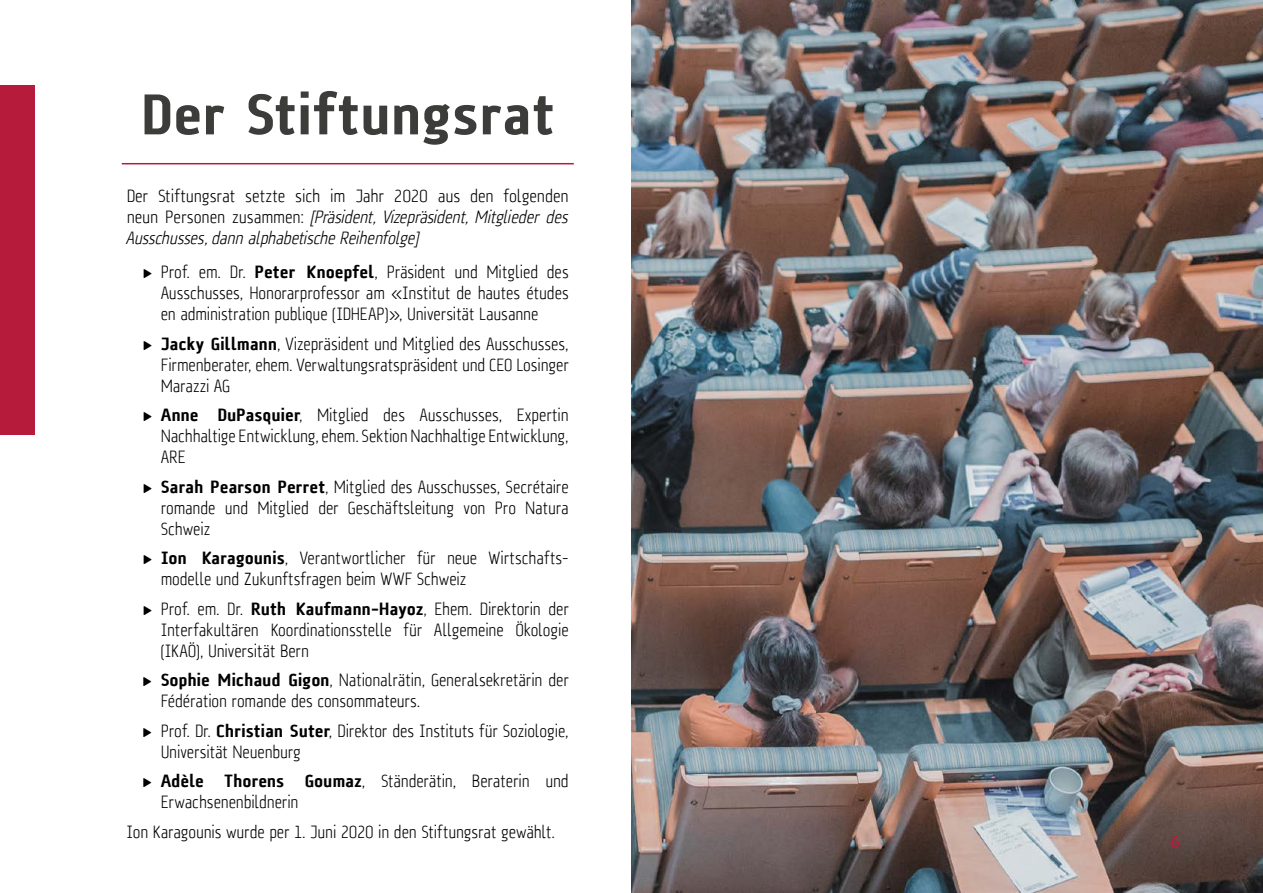
<style>
.page{position:relative;width:1263px;height:893px;background:#fff}
.page>*{position:absolute;margin:0;border:0;box-sizing:border-box;transform-origin:0 0}
.t1{font:900 58.5px "A Asanu";letter-spacing:-.01em;color:#3c3c3b}
.t2{font:300 18px/21px "A Asanu";letter-spacing:-.015em;color:#000;text-align:justify}
.t3{font:italic 300 18px/21px "A Asanu";letter-spacing:-.025em;color:#000;text-align:justify}
.t4{font:500 18px "Asap";color:#b71b3b}
.s1{font-style:normal}
.s2{font-weight:900}
</style>
<div class="page">
<div style="left:0;top:85px;width:34px;height:350px;background:#b71b3b"></div>
<img style="left:631px;top:0;width:632px;height:893px">
<hr style="left:122px;top:163px;width:452px;height:1px;background:#b71b3b">
<h1 class="t1" style="left:140px;top:82px;width:416px">Der Stiftungsrat</h1>
<p class="t3" style="left:127px;top:186px;width:444px"><span class="s1">Der Stiftungsrat setzte sich im Jahr 2020 aus den folgenden neun Personen zusammen:</span> [Präsident, Vizepräsident, Mitglieder des Ausschusses, dann alphabetische Reihenfolge]</p>
<p class="t2" style="left:161px;top:262px;width:410px;text-indent:-17px">&gt; Prof. em. Dr. <span class="s2">Peter Knoepfel</span>, Präsident und Mitglied des Ausschusses, Honorarprofessor am «Institut de hautes études en administration publique (IDHEAP)», Universität Lausanne</p>
<p class="t2" style="left:161px;top:333px;width:410px;text-indent:-17px">&gt; <span class="s2">Jacky Gillmann</span>, Vizepräsident und Mitglied des Ausschusses, Firmenberater, ehem. Verwaltungsratspräsident und CEO Losinger Marazzi AG</p>
<p class="t2" style="left:161px;top:405px;width:410px;text-indent:-17px">&gt; <span class="s2">Anne DuPasquier</span>, Mitglied des Ausschusses, Expertin Nachhaltige Entwicklung, ehem. Sektion Nachhaltige Entwicklung, ARE</p>
<p class="t2" style="left:161px;top:476px;width:410px;text-indent:-17px">&gt; <span class="s2">Sarah Pearson Perret</span>, Mitglied des Ausschusses, Secrétaire romande und Mitglied der Geschäftsleitung von Pro Natura Schweiz</p>
<p class="t2" style="left:161px;top:548px;width:410px;text-indent:-17px">&gt; <span class="s2">Ion Karagounis</span>, Verantwortlicher für neue Wirtschafts&shy;modelle und Zukunftsfragen beim WWF Schweiz</p>
<p class="t2" style="left:161px;top:598px;width:410px;text-indent:-17px">&gt; Prof. em. Dr. <span class="s2">Ruth Kaufmann-Hayoz</span>, Ehem. Direktorin der Interfakultären Koordinationsstelle für Allgemeine Ökologie (IKAÖ), Universität Bern</p>
<p class="t2" style="left:161px;top:670px;width:410px;text-indent:-17px">&gt; <span class="s2">Sophie Michaud Gigon</span>, Nationalrätin, Generalsekretärin der<br>Fédération romande des consommateurs.</p>
<p class="t2" style="left:161px;top:720px;width:410px;text-indent:-17px">&gt; Prof. Dr. <span class="s2">Christian Suter</span>, Direktor des Instituts für Soziologie,<br>Universität Neuenburg</p>
<p class="t2" style="left:161px;top:771px;width:410px;text-indent:-17px">&gt; <span class="s2">Adèle Thorens Goumaz</span>, Ständerätin, Beraterin und<br>Erwachsenenbildnerin</p>
<p class="t2" style="left:127px;top:821px;width:430px">Ion Karagounis wurde per 1. Juni 2020 in den Stiftungsrat gewählt.</p>
<p class="t4" style="left:1170px;top:829px;width:11px">6</p>
</div>
